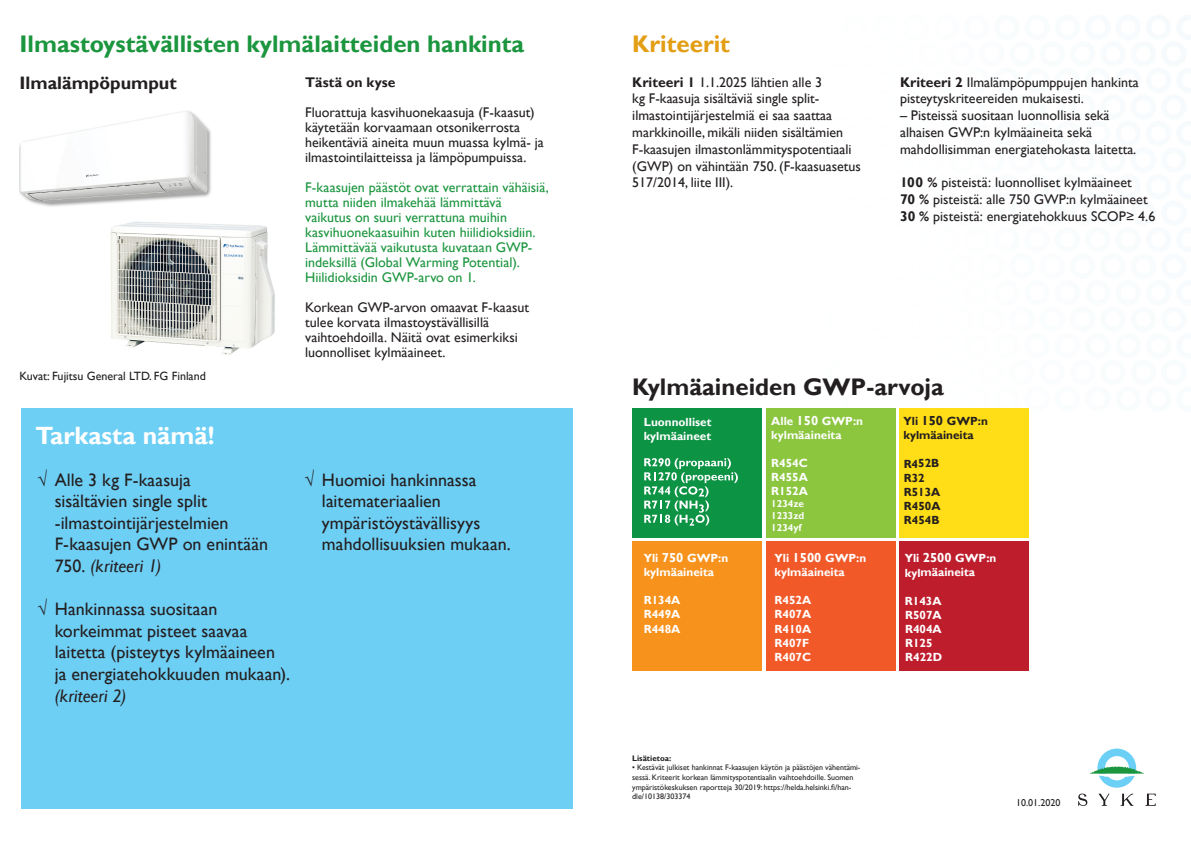
<style>
.page{position:relative;width:1191px;height:842px;background:#fff}
.page>*{position:absolute;margin:0;border:0;box-sizing:border-box;transform-origin:0 0}
.t1{font:700 25px "Gill Sans";color:#fff}
.t2{font:700 24px "Gill Sans";color:#1b953e}
.t3{font:700 24px "Gill Sans";color:#231f20}
.t4{font:700 24px "Gill Sans";color:#e39e14}
.t5{font:18px/21.6px "Gill Sans";color:#231f20}
.otskko{font:700 18px "Gill Sans";color:#231f20}
.leipis_sivu1{font:14px/16.8px "Gill Sans";color:#231f20}
.t6{font:14px/15px "Gill Sans";color:#1b953e}
.t7{font:700 14px "Gill Sans";letter-spacing:.005em;color:#231f20}
.leipis_sivu1-2{font:12px "Gill Sans";color:#231f20}
.t8{font:700 11.8px/14.1px "Gill Sans";color:#fff}
.t9{font:700 11.8px/14.1px "Gill Sans";color:#fefefe}
.t10{font:700 11.8px/14.1px "Gill Sans";letter-spacing:-.005em;color:#231f20}
.t11{font:700 10px/12px "Gill Sans";color:#fefefe;text-align:justify}
.t12{font:10px "Gill Sans";color:#231f20}
.t13{font:8px/9.6px "Gill Sans";color:#231f20}
.t14{font:700 8px "Gill Sans";color:#231f20}
.s1{font-style:italic}
.s2{font-weight:700}
.s3{font-size:13.1px}
</style>
<div class="page">
<div style="left:21px;top:408px;width:552px;height:400px;background:#6ecff5"></div>
<svg style="left:1078px;top:794px;width:9px;height:12px"></svg>
<svg style="left:1098px;top:794px;width:11px;height:12px"></svg>
<svg style="left:1120px;top:794px;width:13px;height:12px"></svg>
<svg style="left:1145px;top:794px;width:10px;height:12px"></svg>
<svg style="left:1089px;top:748px;width:55px;height:40px"></svg>
<div style="left:632px;top:408px;width:130px;height:130px;background:#0d9344"></div>
<svg style="left:644px;top:458px;width:94px;height:68px"></svg>
<div style="left:898px;top:408px;width:130px;height:130px;background:#ffdd17"></div>
<div style="left:898px;top:541px;width:130px;height:130px;background:#be1d2c"></div>
<div style="left:632px;top:541px;width:130px;height:130px;background:#f7931d"></div>
<div style="left:765px;top:541px;width:130px;height:130px;background:#f15929"></div>
<div style="left:765px;top:408px;width:130px;height:130px;background:#8bc63e"></div>
<img style="left:20px;top:111px;width:255px;height:244px">
<h2 class="t2" style="left:20px;top:29px;width:506px">Ilmastoystävällisten kylmälaitteiden hankinta</h2>
<h2 class="t4" style="left:632px;top:29px;width:99px">Kriteerit</h2>
<p class="otskko" style="left:20px;top:73px;width:159px">Ilmalämpöpumput</p>
<p class="leipis_sivu1-2" style="left:20px;top:369px;width:188px">Kuvat: Fujitsu General LTD. FG Finland</p>
<p class="t7" style="left:305px;top:74px;width:92px">Tästä on kyse</p>
<p class="leipis_sivu1" style="left:305px;top:105px;width:240px;line-height:15px">Fluorattuja kasvihuonekaasuja (F-kaasut) käytetään korvaamaan otsonikerrosta heikentäviä aineita muun muassa kylmä- ja ilmastointilaitteissa ja lämpöpumpuissa.</p>
<p class="t6" style="left:305px;top:180px;width:245px">F-kaasujen päästöt ovat verrattain vähäisiä, mutta niiden ilmakehää lämmittävä vaikutus on suuri verrattuna muihin kasvihuonekaasuihin kuten hiilidioksidiin.<br>Lämmittävää vaikutusta kuvataan GWP&shy;indeksillä (Global Warming Potential).<br>Hiilidioksidin GWP-arvo on 1.</p>
<p class="leipis_sivu1" style="left:305px;top:300px;width:226px;line-height:15px">Korkean GWP-arvon omaavat F-kaasut tulee korvata ilmastoystävällisillä vaihtoehdoilla. Näitä ovat esimerkiksi luonnolliset kylmäaineet.</p>
<h1 class="t1" style="left:36px;top:421px;width:180px">Tarkasta nämä!</h1>
<p class="t5" style="left:55px;top:469px;width:215px;text-indent:-17px">√ Alle 3 kg F-kaasuja<br>sisältävien single split -ilmastointijärjestelmien<br>F-kaasujen GWP on enintään<br>750. <span class="s1">(kriteeri 1)</span></p>
<p class="t5" style="left:55px;top:599px;width:237px;text-indent:-17px">√ Hankinnassa suositaan korkeimmat pisteet saavaa laitetta (pisteytys kylmäaineen ja energiatehokkuuden mukaan). <span class="s1">(kriteeri 2)</span></p>
<p class="t5" style="left:322px;top:469px;width:190px;text-indent:-17px">√ Huomioi hankinnassa laitemateriaalien ympäristöystävällisyys mahdollisuuksien mukaan.</p>
<p class="leipis_sivu1" style="left:632px;top:74px;width:230px"><span class="s2">Kriteeri 1</span> 1.1.2025 lähtien alle 3<br>kg F-kaasuja sisältäviä single split&shy;ilmastointijärjestelmiä ei saa saattaa markkinoille, mikäli niiden sisältämien F-kaasujen ilmastonlämmityspotentiaali (GWP) on vähintään 750. (F-kaasuasetus 517/2014, liite III).</p>
<p class="leipis_sivu1" style="left:900px;top:74px;width:240px"><span class="s2">Kriteeri 2</span> Ilmalämpöpumppujen hankinta pisteytyskriteereiden mukaisesti.</p>
<p class="leipis_sivu1" style="left:900px;top:107px;width:238px">– Pisteissä suositaan luonnollisia sekä alhaisen GWP:n kylmäaineita sekä mahdollisimman energiatehokasta laitetta.</p>
<p class="leipis_sivu1" style="left:900px;top:175px;width:233px"><span class="s2">100 %</span> pisteistä: luonnolliset kylmäaineet</p>
<p class="leipis_sivu1" style="left:900px;top:191px;width:257px"><span class="s2">70 %</span> pisteistä: alle 750 GWP:n kylmäaineet<br><span class="s2">30 %</span> pisteistä: energiatehokkuus SCOP≥ 4.6</p>
<h2 class="t3" style="left:632px;top:372px;width:313px">Kylmäaineiden GWP-arvoja</h2>
<p class="t10" style="left:903px;top:414px;width:86px">Yli <span class="s3">150</span> GWP:n kylmäaineita</p>
<p class="t10" style="left:903px;top:457px;width:38px">R452B<br>R32<br>R513A<br>R450A<br>R454B</p>
<p class="t8" style="left:904px;top:551px;width:93px">Yli <span class="s3">2500</span> GWP:n kylmäaineita</p>
<p class="t8" style="left:905px;top:594px;width:39px">R143A<br>R507A<br>R404A<br>R125<br>R422D</p>
<p class="t9" style="left:771px;top:414px;width:93px">Alle <span class="s3">150</span> GWP:n kylmäaineita</p>
<p class="t9" style="left:771px;top:456px;width:38px;text-align:justify">R454C R455A R152A</p>
<p class="t11" style="left:771px;top:498px;width:35px">1234ze 1233zd 1234yf</p>
<p class="t9" style="left:644px;top:415px;width:69px">Luonnolliset kylmäaineet</p>
<p class="t8" style="left:644px;top:551px;width:86px">Yli <span class="s3">750</span> GWP:n kylmäaineita</p>
<p class="t8" style="left:644px;top:594px;width:38px;text-align:justify">R134A R449A R448A</p>
<p class="t8" style="left:774px;top:551px;width:93px">Yli <span class="s3">1500</span> GWP:n kylmäaineita</p>
<p class="t8" style="left:774px;top:594px;width:38px">R452A<br>R407A<br>R410A<br>R407F<br>R407C</p>
<p class="t14" style="left:632px;top:753px;width:40px">Lisätietoa:</p>
<p class="t13" style="left:632px;top:763px;width:230px">• Kestävät julkiset hankinnat F-kaasujen käytön ja päästöjen vähentämi&shy;sessä. Kriteerit korkean lämmityspotentiaalin vaihtoehdoille. Suomen ympäristökeskuksen raportteja 30/2019: https://helda.helsinki.fi/han&shy;dle/10138/303374</p>
<p class="t12" style="left:1016px;top:797px;width:46px">10.01.2020</p>
</div>
